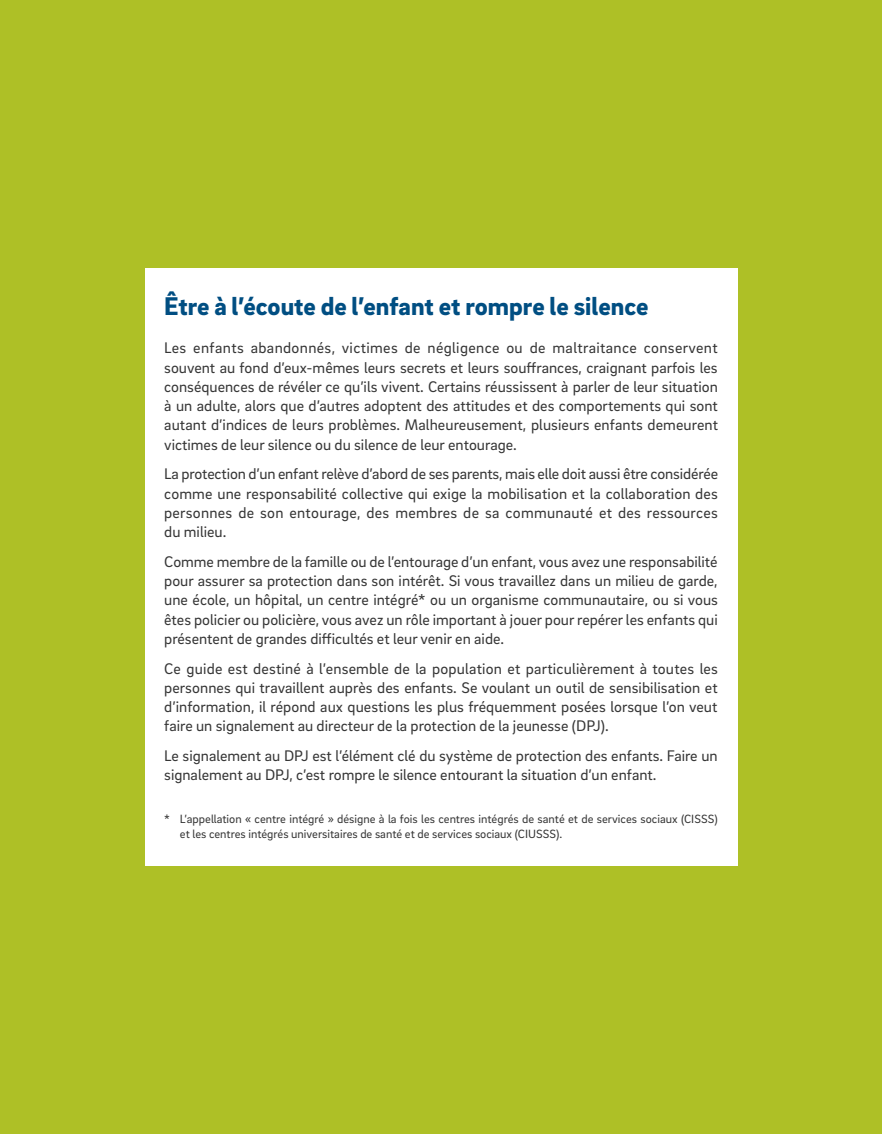
<style>
.page{position:relative;width:882px;height:1134px;background:#aec026}
.page>*{position:absolute;margin:0;border:0;box-sizing:border-box;transform-origin:0 0}
.t1{font:900 26.25px "Brix Sans";color:#004e82}
.t2{font:15.75px/19.2px "Brix Sans";color:#363636;text-align:justify}
.Note{font:12.25px/14.7px "Brix Sans";color:#363636}
</style>
<div class="page">
<div style="left:145px;top:268px;width:592px;height:598px;background:#fff"></div>
<h2 class="t1" style="left:164px;top:289px;width:486px">Être à l’écoute de l’enfant et rompre le silence</h2>
<p class="t2" style="left:164px;top:338px;width:555px">Les enfants abandonnés, victimes de négligence ou de maltraitance conservent souvent au fond d’eux-mêmes leurs secrets et leurs souffrances, craignant parfois les conséquences de révéler ce qu’ils vivent. Certains réussissent à parler de leur situation à un adulte, alors que d’autres adoptent des attitudes et des comportements qui sont autant d’indices de leurs problèmes. Malheureusement, plusieurs enfants demeurent victimes de leur silence ou du silence de leur entourage.</p>
<p class="t2" style="left:164px;top:464px;width:555px">La protection d’un enfant relève d’abord de ses parents, mais elle doit aussi être considérée comme une responsabilité collective qui exige la mobilisation et la collaboration des personnes de son entourage, des membres de sa communauté et des ressources du milieu.</p>
<p class="t2" style="left:164px;top:551px;width:555px">Comme membre de la famille ou de l’entourage d’un enfant, vous avez une responsabilité pour assurer sa protection dans son intérêt. Si vous travaillez dans un milieu de garde, une école, un hôpital, un centre intégré* ou un organisme communautaire, ou si vous êtes policier ou policière, vous avez un rôle important à jouer pour repérer les enfants qui présentent de grandes difficultés et leur venir en aide.</p>
<p class="t2" style="left:164px;top:658px;width:555px">Ce guide est destiné à l’ensemble de la population et particulièrement à toutes les personnes qui travaillent auprès des enfants. Se voulant un outil de sensibilisation et d’information, il répond aux questions les plus fréquemment posées lorsque l’on veut faire un signalement au directeur de la protection de la jeunesse (DPJ).</p>
<p class="t2" style="left:164px;top:746px;width:555px">Le signalement au DPJ est l’élément clé du système de protection des enfants. Faire un signalement au DPJ, c’est rompre le silence entourant la situation d’un enfant.</p>
<p class="Note" style="left:180px;top:811px;width:539px;text-indent:-16px">* L’appellation « centre intégré » désigne à la fois les centres intégrés de santé et de services sociaux (CISSS) et les centres intégrés universitaires de santé et de services sociaux (CIUSSS).</p>
</div>
